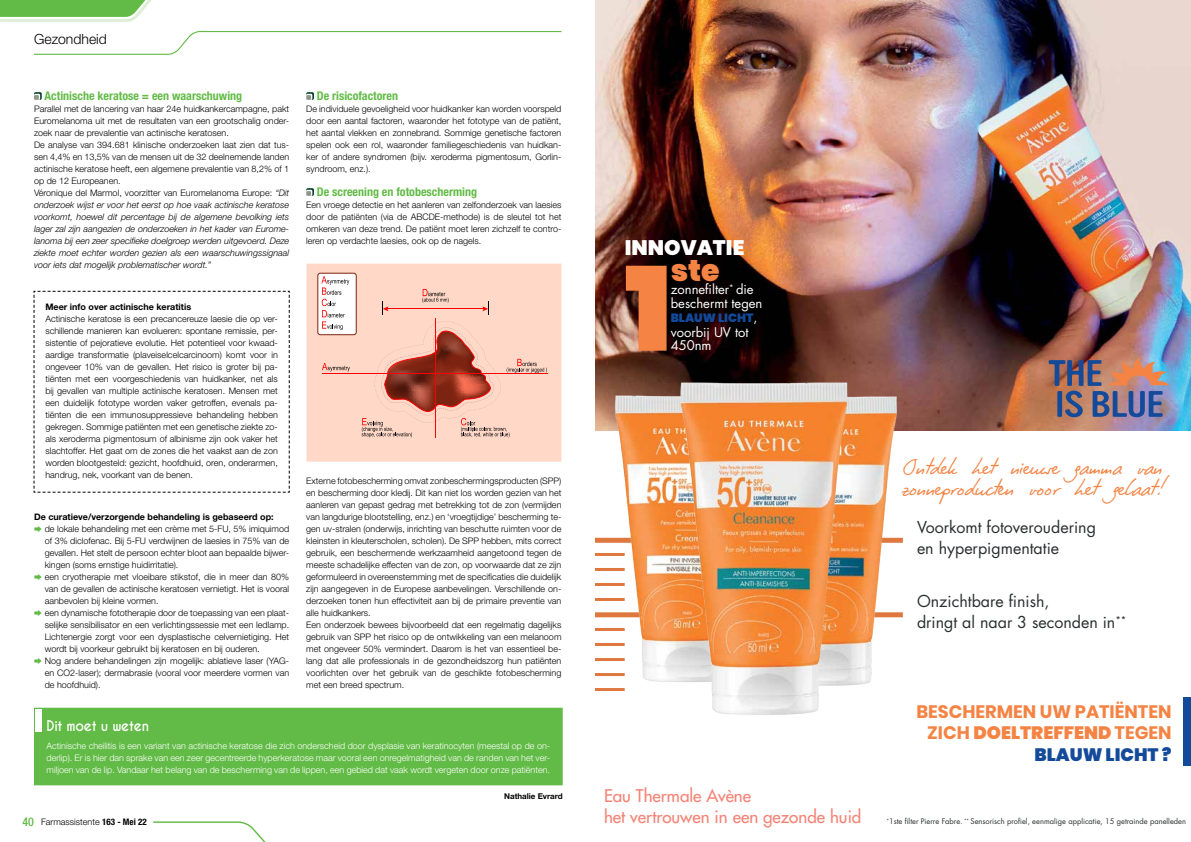
<style>
.page{position:relative;width:1191px;height:842px;background:#fff}
.page>*{position:absolute;margin:0;border:0;box-sizing:border-box;transform-origin:0 0}
.t1{font:900 120px "Poppins";color:#f58343}
.t2{font:900 30px "Poppins";color:#f58343}
.t3{font:24px/21px "PT Script Zephyr";color:#f58343}
.t4{font:900 21px "Poppins";color:#fff}
.t5{font:700 18px/21.6px "Poppins";color:#f58343;text-align:right}
.t6{font:500 17px/21px "Futura Std";color:#f48476}
.t7{font:16px/21px "Futura Std";color:#2b2e30}
.t8{font:700 14px "Caviar Dreams";letter-spacing:-.02em;color:#fff;scale:.95 1}
.t9{font:300 14px "Helvetica Neue LT Std";color:#000}
.t10{font:13px/14px "Futura Std";color:#fff}
.t11{font:700 condensed 12px "Helvetica Neue LT Std";color:#62bb46}
.t12{font:900 12px "Poppins";color:#144a9a}
.t13{font:500 condensed 12px "Helvetica Neue LT Std";color:#62bb46}
.t14{font:300 9px/12px "Helvetica Neue LT Std";color:#000}
.t15{font:300 9px/12px "Helvetica Neue LT Std";color:#fff;text-align:justify}
.t16{font:700 9px "Helvetica Neue LT Std";color:#000}
.t17{font:700 8px "Helvetica Neue LT Std";color:#000}
.t18{font:7.5px "Futura Std";color:#2b2e30}
.s1{font-style:italic}
.s2{font-weight:700;font-stretch:condensed}
.s3{font-family:"Futura Std";font-weight:400;font-size:13px;color:#fff}
.s4{font-weight:900}
.s5{font-weight:900;color:#144a9a}
</style>
<div class="page">
<svg style="left:34px;top:31px;width:528px;height:24px"></svg>
<svg style="left:0;top:0;width:151px;height:22px;background:#8ccc77"></svg>
<svg style="left:153px;top:821px;width:113px;height:21px"></svg>
<hr style="left:595px;top:553px;width:29px;height:3px;background:#de783f">
<hr style="left:595px;top:568px;width:29px;height:3px;background:#de783f">
<hr style="left:595px;top:583px;width:29px;height:3px;background:#de783f">
<hr style="left:595px;top:598px;width:29px;height:3px;background:#de783f">
<hr style="left:595px;top:628px;width:29px;height:3px;background:#de783f">
<hr style="left:595px;top:643px;width:29px;height:3px;background:#de783f">
<hr style="left:595px;top:658px;width:29px;height:3px;background:#de783f">
<hr style="left:595px;top:673px;width:29px;height:3px;background:#de783f">
<hr style="left:595px;top:688px;width:29px;height:3px;background:#de783f">
<div style="left:595px;top:538px;width:308px;height:5px;background:#de783f"></div>
<div style="left:595px;top:612px;width:308px;height:5px;background:#de783f"></div>
<img style="left:595px;top:0;width:596px;height:431px">
<img style="left:1048px;top:358px;width:121px;height:59px">
<img style="left:609px;top:370px;width:183px;height:321px">
<img style="left:667px;top:373px;width:290px;height:342px">
<div style="left:1183px;top:697px;width:8px;height:69px;background:#144a9a"></div>
<svg style="left:34px;top:92px;width:8px;height:8px"></svg>
<div style="left:35px;top:708px;width:527px;height:77px;background:#62bb46"></div>
<div style="left:35px;top:709px;width:6px;height:22px;background:#fff"></div>
<svg style="left:306px;top:92px;width:8px;height:8px"></svg>
<svg style="left:306px;top:188px;width:8px;height:8px"></svg>
<div style="left:308px;top:264px;width:253px;height:197px;background:#ffd8c8"></div>
<hr style="left:322px;top:373px;width:225px;height:1px;background:#f00">
<hr style="left:435px;top:319px;width:1px;height:119px;background:#f00">
<hr style="left:386px;top:308px;width:98px;height:1px;background:#f00">
<svg style="left:382px;top:302px;width:6px;height:13px"></svg>
<svg style="left:482px;top:302px;width:7px;height:13px"></svg>
<svg style="left:322px;top:363px;width:28px;height:8px"></svg>
<svg style="left:362px;top:321px;width:185px;height:116px"></svg>
<svg style="left:422px;top:289px;width:26px;height:14px"></svg>
<div style="left:318px;top:273px;width:38px;height:62px;background:#fff;border-radius:3px"></div>
<div style="left:318px;top:273px;width:38px;height:62px;border:1px solid #7e2311;border-radius:3px"></div>
<svg style="left:321px;top:276px;width:28px;height:54px"></svg>
<div style="left:306px;top:264px;width:255px;height:198px;border:1px solid #ffd8c7"></div>
<svg style="left:33px;top:290px;width:257px;height:203px"></svg>
<h3 class="t9" style="left:34px;top:31px;width:74px">Gezondheid</h3>
<h3 class="t11" style="left:317px;top:88px;width:83px">De risicofactoren</h3>
<p class="t14" style="left:306px;top:102px;width:257px;text-align:justify">De individuele gevoeligheid voor huidkanker kan worden voorspeld door een aantal factoren, waaronder het fototype van de patiënt, het aantal vlekken en zonnebrand. Sommige genetische factoren spelen ook een rol, waaronder familiegeschiedenis van huidkan&shy;ker of andere syndromen (bijv. xeroderma pigmentosum, Gorlin&shy;syndroom, enz.).</p>
<h3 class="t11" style="left:317px;top:184px;width:162px">De screening en fotobescherming</h3>
<p class="t14" style="left:306px;top:198px;width:257px;text-align:justify">Een vroege detectie en het aanleren van zelfonderzoek van laesies door de patiënten (via de ABCDE-methode) is de sleutel tot het omkeren van deze trend. De patiënt moet leren zichzelf te contro&shy;leren op verdachte laesies, ook op de nagels.</p>
<h3 class="t11" style="left:45px;top:88px;width:199px">Actinische keratose = een waarschuwing</h3>
<p class="t14" style="left:34px;top:102px;width:257px">Parallel met de lancering van haar 24e huidkankercampagne, pakt Euromelanoma uit met de resultaten van een grootschalig onder&shy;zoek naar de prevalentie van actinische keratosen.<br>De analyse van 394.681 klinische onderzoeken laat zien dat tus&shy;sen 4,4% en 13,5% van de mensen uit de 32 deelnemende landen actinische keratose heeft, een algemene prevalentie van 8,2% of 1 op de 12 Europeanen.<br>Véronique del Marmol, voorzitter van Euromelanoma Europe: <span class="s1">“Dit onderzoek wijst er voor het eerst op hoe vaak actinische keratose voorkomt, hoewel dit percentage bij de algemene bevolking iets lager zal zijn aangezien de onderzoeken in het kader van Eurome&shy;lanoma bij een zeer specifieke doelgroep werden uitgevoerd. Deze ziekte moet echter worden gezien als een waarschuwingssignaal voor iets dat mogelijk problematischer wordt.”</span></p>
<p class="t16" style="left:45px;top:301px;width:147px">Meer info over actinische keratitis</p>
<p class="t14" style="left:45px;top:312px;width:234px;text-align:justify">Actinische keratose is een precancereuze laesie die op ver&shy;schillende manieren kan evolueren: spontane remissie, per&shy;sistentie of pejoratieve evolutie. Het potentieel voor kwaad&shy;aardige transformatie (plaveiselcelcarcinoom) komt voor in ongeveer 10% van de gevallen. Het risico is groter bij pa&shy;tiënten met een voorgeschiedenis van huidkanker, net als bij gevallen van multiple actinische keratosen. Mensen met een duidelijk fototype worden vaker getroffen, evenals pa&shy;tiënten die een immunosuppressieve behandeling hebben gekregen. Sommige patiënten met een genetische ziekte zo&shy;als xeroderma pigmentosum of albinisme zijn ook vaker het slachtoffer. Het gaat om de zones die het vaakst aan de zon worden blootgesteld: gezicht, hoofdhuid, oren, onderarmen, handrug, nek, voorkant van de benen.</p>
<p class="t16" style="left:34px;top:511px;width:241px">De curatieve/verzorgende behandeling is gebaseerd op:</p>
<p class="t14" style="left:45px;top:522px;width:246px">de lokale behandeling met een crème met 5-FU, 5% imiquimod of 3% diclofenac. Bij 5-FU verdwijnen de laesies in 75% van de gevallen. Het stelt de persoon echter bloot aan bepaalde bijwer&shy;kingen (soms ernstige huidirritatie).<br>een cryotherapie met vloeibare stikstof, die in meer dan 80% van de gevallen de actinische keratosen vernietigt. Het is vooral aanbevolen bij kleine vormen.<br>een dynamische fototherapie door de toepassing van een plaat&shy;selijke sensibilisator en een verlichtingssessie met een ledlamp.<br>Lichtenergie zorgt voor een dysplastische celvernietiging. Het wordt bij voorkeur gebruikt bij keratosen en bij ouderen.<br>Nog andere behandelingen zijn mogelijk: ablatieve laser (YAG&shy;en CO2-laser); dermabrasie (vooral voor meerdere vormen van de hoofdhuid).</p>
<h3 class="t8" style="left:47px;top:717px;width:109px">Dit moet u weten</h3>
<p class="t15" style="left:47px;top:739px;width:505px">Actinische cheilitis is een variant van actinische keratose die zich onderscheid door dysplasie van keratinocyten (meestal op de on&shy;derlip). Er is hier dan sprake van een zeer gecentreerde hyperkeratose maar vooral een onregelmatigheid van de randen van het ver&shy;miljoen van de lip. Vandaar het belang van de bescherming van de lippen, een gebied dat vaak wordt vergeten door onze patiënten.</p>
<p class="t14" style="left:306px;top:474px;width:257px">Externe fotobescherming omvat zonbeschermingsproducten (SPP) en bescherming door kledij. Dit kan niet los worden gezien van het aanleren van gepast gedrag met betrekking tot de zon (vermijden van langdurige blootstelling, enz.) en ‘vroegtijdige’ bescherming te&shy;gen uv-stralen (onderwijs, inrichting van beschutte ruimten voor de kleinsten in kleuterscholen, scholen). De SPP hebben, mits correct gebruik, een beschermende werkzaamheid aangetoond tegen de meeste schadelijke effecten van de zon, op voorwaarde dat ze zijn geformuleerd in overeenstemming met de specificaties die duidelijk zijn aangegeven in de Europese aanbevelingen. Verschillende on&shy;derzoeken tonen hun effectiviteit aan bij de primaire preventie van alle huidkankers.<br>Een onderzoek bewees bijvoorbeeld dat een regelmatig dagelijks gebruik van SPP het risico op de ontwikkeling van een melanoom met ongeveer 50% vermindert. Daarom is het van essentieel be&shy;lang dat alle professionals in de gezondheidszorg hun patiënten voorlichten over het gebruik van de geschikte fotobescherming met een breed spectrum.</p>
<h3 class="t13" style="left:23px;top:815px;width:13px">40</h3>
<p class="t14" style="left:41px;top:816px;width:107px">Farmassistente <span class="s2">163 - Mei 22</span></p>
<p class="t17" style="left:504px;top:791px;width:60px">Nathalie Evrard</p>
<h3 class="t4" style="left:624px;top:236px;width:121px">INNOVATIE</h3>
<h1 class="t1" style="left:624px;top:239px;width:49px">1</h1>
<h2 class="t2" style="left:671px;top:253px;width:50px">ste</h2>
<h3 class="t10" style="left:671px;top:282px;width:93px">zonnefilter<sup>*</sup> die beschermt tegen</h3>
<h3 class="t12" style="left:671px;top:311px;width:88px">BLAUW LICHT<span class="s3">,</span></h3>
<h3 class="t10" style="left:671px;top:325px;width:79px;line-height:13.3px">voorbij UV tot<br>450nm</h3>
<h3 class="t3" style="left:902px;top:456px;width:264px">Ontdek het nieuwe gamma van zonneproducten voor het gelaat!</h3>
<h3 class="t7" style="left:917px;top:517px;width:180px">Voorkomt fotoveroudering en hyperpigmentatie</h3>
<h3 class="t7" style="left:917px;top:591px;width:211px">Onzichtbare finish,<br>dringt al naar 3 seconden in<sup>**</sup></h3>
<h3 class="t6" style="left:604px;top:785px;width:259px">Eau Thermale Avène<br>het vertrouwen in een gezonde huid</h3>
<h3 class="t5" style="left:916px;top:701px;width:256px">BESCHERMEN UW PATIËNTEN<br>ZICH <span class="s4">DOELTREFFEND</span> TEGEN<br><span class="s5">BLAUW LICHT ?</span></h3>
<p class="t18" style="left:886px;top:817px;width:301px"><sup>*</sup>1ste filter Pierre Fabre. <sup>**</sup> Sensorisch profiel, eenmalige applicatie, 15 getrainde panelleden</p>
</div>
